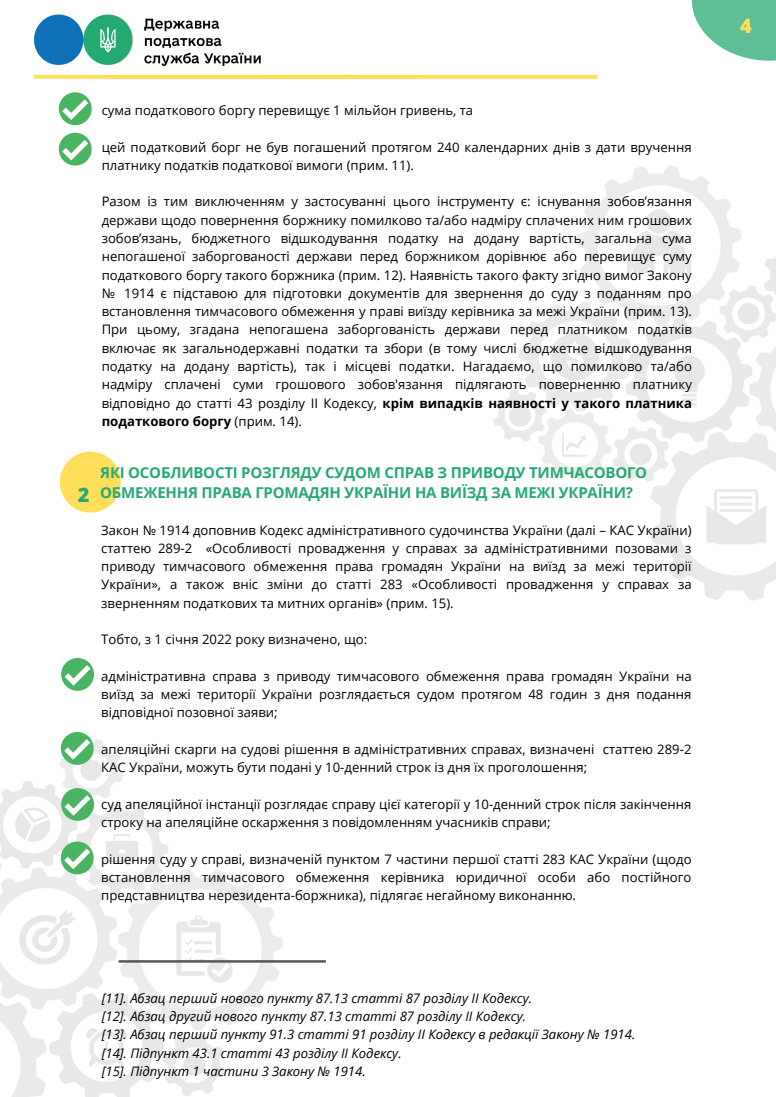
<style>
.page{position:relative;width:776px;height:1097px;background:#fff}
.page>*{position:absolute;margin:0;border:0;box-sizing:border-box;transform-origin:0 0}
.t1{font:800 20px "Open Sans";color:#ffde59}
.t2{font:800 20px "Open Sans";color:#27a972}
.t3{font:700 15px "Open Sans";letter-spacing:-.015em;color:#27a972}
.t4{font:13.12px/18.2px "Open Sans";color:#000;text-align:justify}
.t5{font:italic 13.12px "Open Sans";color:#000}
.s1{font-weight:700}
</style>
<div class="page">
<svg style="left:34px;top:75px;width:563px;height:4px;background:#ffdf5f"></svg>
<svg style="left:692px;top:0;width:84px;height:61px"></svg>
<img style="left:0;top:739px;width:282px;height:358px">
<img style="left:494px;top:166px;width:282px;height:435px">
<img style="left:34px;top:14px;width:227px;height:52px">
<svg style="left:59px;top:133px;width:33px;height:33px"></svg>
<svg style="left:59px;top:92px;width:33px;height:33px"></svg>
<div style="left:60px;top:452px;width:61px;height:61px;background:#ffde59;border-radius:50%"></div>
<svg style="left:61px;top:658px;width:33px;height:33px"></svg>
<svg style="left:61px;top:788px;width:33px;height:33px"></svg>
<svg style="left:61px;top:732px;width:33px;height:33px"></svg>
<svg style="left:61px;top:841px;width:33px;height:33px"></svg>
<svg style="left:119px;top:960px;width:207px;height:3px"></svg>
<p class="t4" style="left:102px;top:101px;width:373px">сума податкового боргу перевищує 1 мільйон гривень, та</p>
<p class="t4" style="left:102px;top:137px;width:591px">цей податковий борг не був погашений протягом 240 календарних днів з дати вручення платнику податків податкової вимоги (прим. 11).</p>
<p class="t4" style="left:102px;top:192px;width:592px">Разом із тим виключенням у застосуванні цього інструменту є: існування зобов’язання держави щодо повернення боржнику помилково та/або надміру сплачених ним грошових зобов’язань, бюджетного відшкодування податку на додану вартість, загальна сума непогашеної заборгованості держави перед боржником дорівнює або перевищує суму податкового боргу такого боржника (прим. 12). Наявність такого факту згідно вимог Закону № 1914 є підставою для підготовки документів для звернення до суду з поданням про встановлення тимчасового обмеження у праві виїзду керівника за межі України (прим. 13).<br>При цьому, згадана непогашена заборгованість держави перед платником податків включає як загальнодержавні податки та збори (в тому числі бюджетне відшкодування податку на додану вартість), так і місцеві податки. Нагадаємо, що помилково та/або надміру сплачені суми грошового зобов'язання підлягають поверненню платнику відповідно до статті 43 розділу ІІ Кодексу, <span class="s1">крім випадків наявності у такого платника податкового боргу</span> (прим. 14).</p>
<p class="t3" style="left:100px;top:462px;width:548px">ЯКІ ОСОБЛИВОСТІ РОЗГЛЯДУ СУДОМ СПРАВ З ПРИВОДУ ТИМЧАСОВОГО</p>
<p class="t2" style="left:78px;top:481px;width:13px">2</p>
<p class="t3" style="left:100px;top:482px;width:534px">ОБМЕЖЕННЯ ПРАВА ГРОМАДЯН УКРАЇНИ НА ВИЇЗД ЗА МЕЖІ УКРАЇНИ?</p>
<p class="t4" style="left:101px;top:520px;width:592px">Закон № 1914 доповнив Кодекс адміністративного судочинства України (далі – КАС України) статтею 289-2 «Особливості провадження у справах за адміністративними позовами з приводу тимчасового обмеження права громадян України на виїзд за межі території України», а також вніс зміни до статті 283 «Особливості провадження у справах за зверненням податкових та митних органів» (прим. 15).</p>
<p class="t4" style="left:101px;top:630px;width:268px">Тобто, з 1 січня 2022 року визначено, що:</p>
<p class="t4" style="left:101px;top:667px;width:592px">адміністративна справа з приводу тимчасового обмеження права громадян України на виїзд за межі території України розглядається судом протягом 48 годин з дня подання відповідної позовної заяви;</p>
<p class="t4" style="left:101px;top:740px;width:592px">апеляційні скарги на судові рішення в адміністративних справах, визначені статтею 289-2<br>КАС України, можуть бути подані у 10-денний строк із дня їх проголошення;</p>
<p class="t4" style="left:101px;top:795px;width:592px">суд апеляційної інстанції розглядає справу цієї категорії у 10-денний строк після закінчення строку на апеляційне оскарження з повідомленням учасників справи;</p>
<p class="t4" style="left:101px;top:849px;width:592px">рішення суду у справі, визначеній пунктом 7 частини першої статті 283 КАС України (щодо встановлення тимчасового обмеження керівника юридичної особи або постійного представництва нерезидента-боржника), підлягає негайному виконанню.</p>
<p class="t5" style="left:102px;top:989px;width:432px">[11]. Абзац перший нового пункту 87.13 статті 87 розділу ІІ Кодексу.</p>
<p class="t5" style="left:102px;top:1007px;width:426px">[12]. Абзац другий нового пункту 87.13 статті 87 розділу ІІ Кодексу.</p>
<p class="t5" style="left:102px;top:1025px;width:535px">[13]. Абзац перший пункту 91.3 статті 91 розділу ІІ Кодексу в редакції Закону № 1914.</p>
<p class="t5" style="left:102px;top:1043px;width:301px">[14]. Підпункт 43.1 статті 43 розділу ІІ Кодексу.</p>
<p class="t5" style="left:102px;top:1062px;width:265px">[15]. Підпункт 1 частини 3 Закону № 1914.</p>
<p class="t1" style="left:740px;top:12px;width:13px">4</p>
</div>
